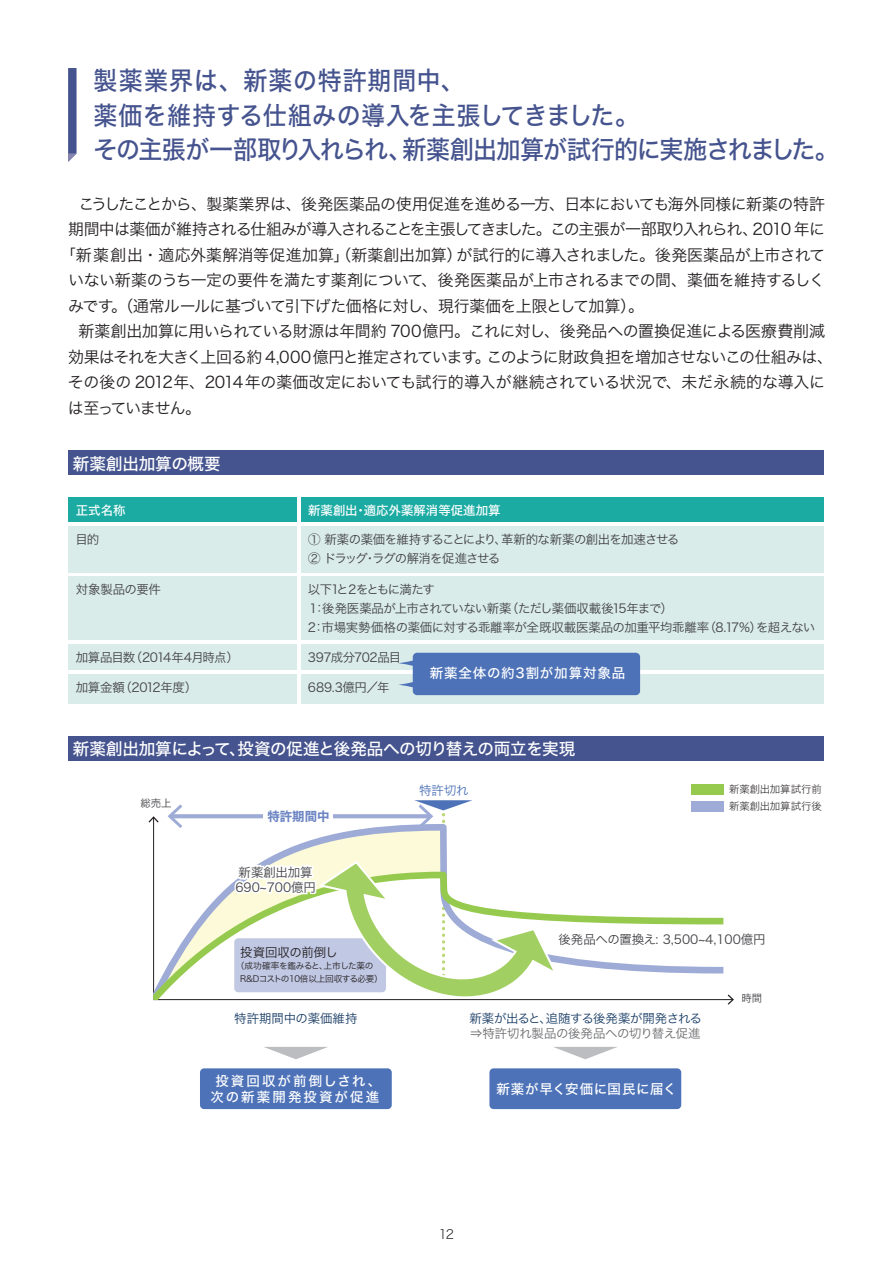
<style>
.page{position:relative;width:893px;height:1263px;background:#fff}
.page>*{position:absolute;margin:0;border:0;box-sizing:border-box;transform-origin:0 0}
.t1{font:25.5px/34px "Hira Kaku Std W5";letter-spacing:-.015em;color:#45538e;scale:.94 1}
.t2{font:16.65px "Hira Kaku Std W5";letter-spacing:-.025em;color:#fff}
.t3{font:15.9px "Hira Kaku Std W3";letter-spacing:-.035em;color:#231f20}
.t4{font:15.9px "Hira Kaku Std W3";letter-spacing:-.075em;color:#231f20}
.t5{font:15.9px "Hira Kaku Std W3";letter-spacing:-.065em;color:#231f20}
.t6{font:15.9px "Hira Kaku Std W3";letter-spacing:-.015em;color:#231f20}
.t7{font:15.9px "Hira Kaku Std W3";letter-spacing:-.01em;color:#231f20}
.t8{font:13.5px/16.2px "Hira Kaku Std W5";letter-spacing:.155em;color:#fff;text-align:center}
.t9{font:13.5px "Hira Kaku Std W5";letter-spacing:.07em;color:#fff}
.t10{font:13.5px "Hira Kaku Std W5";letter-spacing:.045em;color:#fff}
.t11{font:12.75px "Hira Kaku Std W2";color:#231f20}
.t12{font:12.45px/18.6px "Hira Kaku Std W3";letter-spacing:-.035em;color:#414145}
.t13{font:12.45px/18.6px "Hira Kaku Std W3";letter-spacing:-.055em;color:#414145}
.t14{font:12.45px/15px "Hira Kaku Std W3";color:#414145}
.t15{font:12.45px "Hira Kaku Std W3";letter-spacing:-.02em;color:#1b3e66}
.t16{font:12.45px "Hira Kaku Std W5";color:#fff}
.t17{font:12.45px "Hira Kaku Std W3";letter-spacing:-.02em;color:#6c6d70}
.t18{font:12.45px "Hira Kaku Std W3";letter-spacing:-.06em;color:#414145}
.t19{font:12.45px "Hira Kaku Std W3";color:#1b3e66}
.t20{font:12.45px "Hira Kaku Std W3";letter-spacing:-.005em;color:#231f20}
.t21{font:12.45px "Hira Kaku Std W7";color:#6d85c3}
.t22{font:12.45px "Hira Kaku Std W3";color:#4d72b8}
.t23{font:10.35px/16.6px "Hira Kaku Std W2";color:#231f20}
.t24{font:10.35px "Hira Kaku Std W3";color:#414145}
.t25{font:8.7px/12.5px "Hira Kaku Std W3";letter-spacing:-.04em;color:#231f20}
</style>
<div class="page">
<div style="left:200px;top:1068px;width:192px;height:41px;background:#4d72b8;border-radius:4px"></div>
<div style="left:489px;top:1068px;width:192px;height:41px;background:#4d72b8;border-radius:4px"></div>
<div style="left:69px;top:450px;width:755px;height:25px;background:#45538e"></div>
<div style="left:69px;top:736px;width:755px;height:25px;background:#45538e"></div>
<div style="left:691px;top:801px;width:32px;height:11px;background:#9dabd6"></div>
<div style="left:691px;top:784px;width:32px;height:11px;background:#96ca4e"></div>
<div style="left:69px;top:497px;width:228px;height:25px;background:#1baba3"></div>
<div style="left:69px;top:526px;width:228px;height:46px;background:#daecea"></div>
<div style="left:69px;top:576px;width:228px;height:64px;background:#daecea"></div>
<div style="left:69px;top:644px;width:228px;height:26px;background:#daecea"></div>
<div style="left:69px;top:674px;width:228px;height:29px;background:#daecea"></div>
<div style="left:301px;top:526px;width:522px;height:46px;background:#daecea"></div>
<div style="left:301px;top:576px;width:522px;height:64px;background:#daecea"></div>
<div style="left:301px;top:644px;width:522px;height:26px;background:#daecea"></div>
<div style="left:301px;top:674px;width:522px;height:29px;background:#daecea"></div>
<div style="left:301px;top:497px;width:522px;height:25px;background:#1baba3"></div>
<svg style="left:148px;top:816px;width:11px;height:6px"></svg>
<svg style="left:728px;top:994px;width:6px;height:11px"></svg>
<svg style="left:264px;top:1047px;width:64px;height:12px"></svg>
<svg style="left:554px;top:1047px;width:63px;height:12px"></svg>
<svg style="left:154px;top:868px;width:569px;height:131px"></svg>
<svg style="left:182px;top:814px;width:50px;height:4px"></svg>
<svg style="left:168px;top:804px;width:14px;height:24px"></svg>
<svg style="left:232px;top:800px;width:331px;height:201px"></svg>
<div style="left:399px;top:653px;width:241px;height:42px;background:#4d72b8"></div>
<svg style="left:68px;top:68px;width:9px;height:94px"></svg>
<h1 class="t1" style="left:93px;top:64px;width:794px">製薬業界は、新薬の特許期間中、<br>薬価を維持する仕組みの導入を主張してきました。<br>その主張が一部取り入れられ、新薬創出加算が試行的に実施されました。</h1>
<p class="t3" style="left:79px;top:192px;width:748px">こうしたことから、製薬業界は、後発医薬品の使用促進を進める一方、日本においても海外同様に新薬の特許</p>
<p class="t4" style="left:68px;top:217px;width:758px">期間中は薬価が維持される仕組みが導入されることを主張してきました。この主張が一部取り入れられ、2010 年に</p>
<p class="t7" style="left:60px;top:243px;width:766px">「新薬創出・適応外薬解消等促進加算」（新薬創出加算）が試行的に導入されました。後発医薬品が上市されて</p>
<p class="t3" style="left:68px;top:268px;width:758px">いない新薬のうち一定の要件を満たす薬剤について、後発医薬品が上市されるまでの間、薬価を維持するしく</p>
<p class="t3" style="left:68px;top:294px;width:577px">みです。（通常ルールに基づいて引下げた価格に対し、現行薬価を上限として加算）。</p>
<p class="t3" style="left:79px;top:319px;width:748px">新薬創出加算に用いられている財源は年間約 700億円。これに対し、後発品への置換促進による医療費削減</p>
<p class="t5" style="left:68px;top:345px;width:767px">効果はそれを大きく上回る約 4,000億円と推定されています。このように財政負担を増加させないこの仕組みは、</p>
<p class="t6" style="left:68px;top:370px;width:759px">その後の 2012年、2014年の薬価改定においても試行的導入が継続されている状況で、未だ永続的な導入に</p>
<p class="t4" style="left:68px;top:396px;width:135px">は至っていません。</p>
<p class="t2" style="left:73px;top:451px;width:149px">新薬創出加算の概要</p>
<p class="t16" style="left:76px;top:500px;width:51px">正式名称</p>
<p class="t16" style="left:308px;top:500px;width:194px">新薬創出・適応外薬解消等促進加算</p>
<p class="t12" style="left:75px;top:530px;width:25px">目的</p>
<p class="t13" style="left:308px;top:530px;width:373px">① 新薬の薬価を維持することにより、革新的な新薬の創出を加速させる<br>② ドラッグ・ラグの解消を促進させる</p>
<p class="t12" style="left:76px;top:580px;width:87px">対象製品の要件</p>
<p class="t12" style="left:307px;top:580px;width:510px">以下1と２をともに満たす<br>１：後発医薬品が上市されていない新薬（ただし薬価収載後15年まで）<br>2：市場実勢価格の薬価に対する乖離率が全既収載医薬品の加重平均乖離率（8.17%）を超えない</p>
<p class="t18" style="left:76px;top:648px;width:165px">加算品目数（2014年4月時点）</p>
<p class="t12" style="left:308px;top:648px;width:95px">397成分702品目</p>
<p class="t12" style="left:76px;top:678px;width:123px">加算金額（2012年度）</p>
<p class="t12" style="left:308px;top:678px;width:83px">689.3億円／年</p>
<p class="t9" style="left:430px;top:663px;width:197px">新薬全体の約3割が加算対象品</p>
<p class="t2" style="left:73px;top:736px;width:504px">新薬創出加算によって、投資の促進と後発品への切り替えの両立を実現</p>
<p class="t22" style="left:419px;top:781px;width:51px">特許切れ</p>
<p class="t24" style="left:140px;top:796px;width:33px">総売上</p>
<p class="t21" style="left:267px;top:806px;width:64px">特許期間中</p>
<p class="t14" style="left:235px;top:864px;width:82px">新薬創出加算<br>690~700億円</p>
<p class="t23" style="left:729px;top:780px;width:94px">新薬創出加算試行前新薬創出加算試行後</p>
<p class="t20" style="left:240px;top:943px;width:99px">投資回収の前倒し</p>
<p class="t25" style="left:240px;top:959px;width:144px;text-indent:-4px">（成功確率を鑑みると、上市した薬の<br>R&amp;Dコストの10倍以上回収する必要）</p>
<p class="t14" style="left:558px;top:932px;width:209px">後発品への置換え: 3,500~4,100億円</p>
<p class="t24" style="left:741px;top:991px;width:22px">時間</p>
<p class="t19" style="left:234px;top:1009px;width:125px">特許期間中の薬価維持</p>
<p class="t15" style="left:469px;top:1009px;width:234px">新薬が出ると、追随する後発薬が開発される</p>
<p class="t17" style="left:470px;top:1024px;width:232px">⇒特許切れ製品の後発品への切り替え促進</p>
<p class="t8" style="left:210px;top:1073px;width:172px">投資回収が前倒しされ、次の新薬開発投資が促進</p>
<p class="t10" style="left:496px;top:1078px;width:182px">新薬が早く安価に国民に届く</p>
<p class="t11" style="left:439px;top:1225px;width:17px">12</p>
</div>
